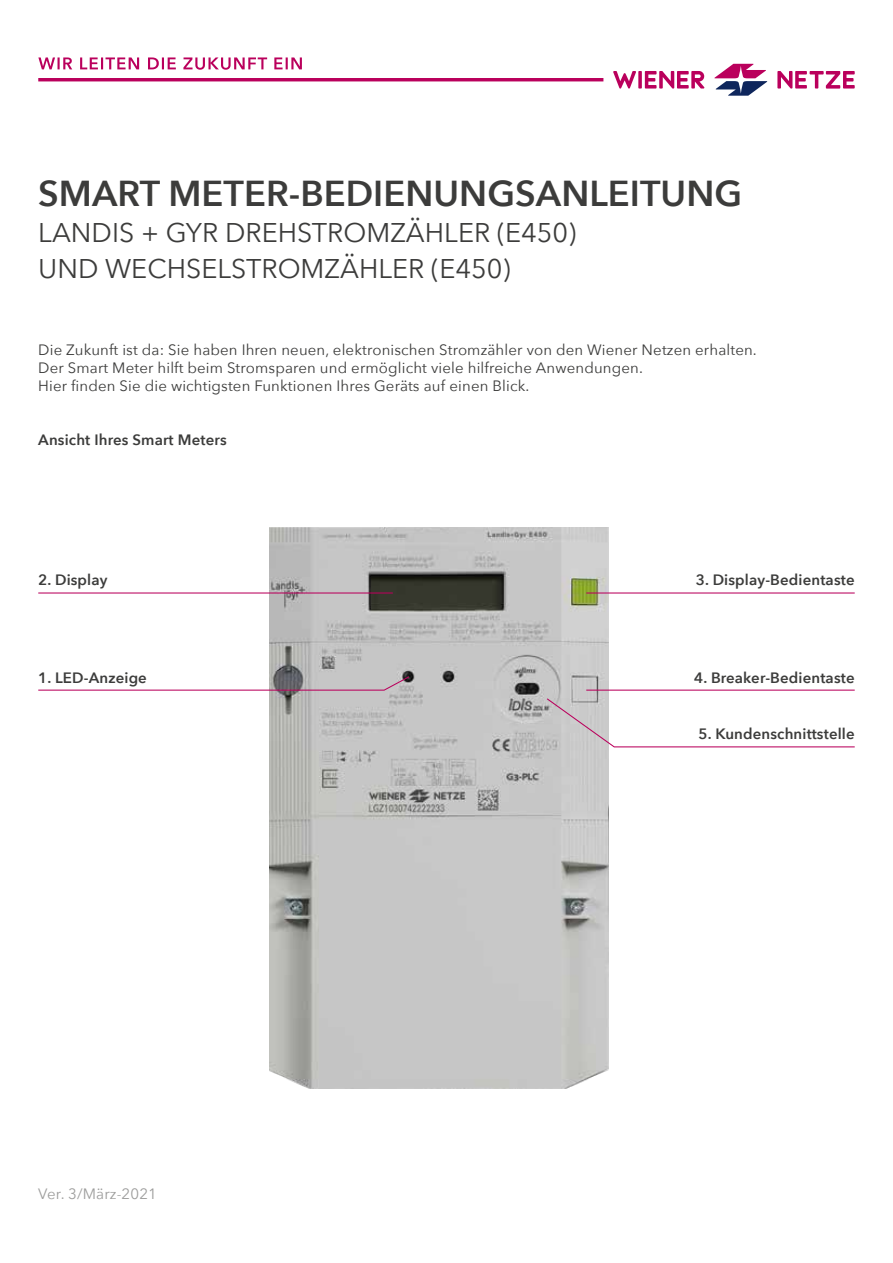
<style>
.page{position:relative;width:893px;height:1263px;background:#fff}
.page>*{position:absolute;margin:0;border:0;box-sizing:border-box;transform-origin:0 0}
.t1{font:600 36px "Avenir Next";color:#3c3c3b}
.t2{font:27px/36px "Avenir Next";color:#3c3c3b}
.t3{font:15px/18px "Avenir Next";letter-spacing:.01em;color:#3c3c3b}
.t4{font:600 15px "Avenir Next";letter-spacing:.01em;color:#3c3c3b}
.t5{font:15px "Avenir Next";letter-spacing:.01em;color:#9d9d9c}
</style>
<div class="page">
<svg style="left:714px;top:64px;width:53px;height:32px"></svg>
<svg style="left:777px;top:71px;width:78px;height:18px"></svg>
<svg style="left:638px;top:71px;width:4px;height:18px"></svg>
<svg style="left:645px;top:71px;width:59px;height:18px"></svg>
<svg style="left:613px;top:71px;width:23px;height:18px"></svg>
<hr style="left:38px;top:78px;width:565px;height:3px;background:#ba005c">
<svg style="left:38px;top:57px;width:264px;height:13px"></svg>
<img style="left:269px;top:527px;width:339px;height:561px">
<svg style="left:38px;top:675px;width:372px;height:16px"></svg>
<hr style="left:586px;top:592px;width:269px;height:1px;background:#ba005c">
<hr style="left:586px;top:690px;width:269px;height:1px;background:#ba005c">
<svg style="left:546px;top:697px;width:309px;height:51px"></svg>
<hr style="left:38px;top:592px;width:355px;height:1px;background:#ba005c">
<h1 class="t1" style="left:38px;top:163px;width:706px">SMART METER-BEDIENUNGSANLEITUNG</h1>
<h2 class="t2" style="left:38px;top:214px;width:540px">LANDIS + GYR DREHSTROMZÄHLER (E450)<br>UND WECHSELSTROMZÄHLER (E450)</h2>
<p class="t3" style="left:38px;top:340px;width:720px">Die Zukunft ist da: Sie haben Ihren neuen, elektronischen Stromzähler von den Wiener Netzen erhalten.<br>Der Smart Meter hilft beim Stromsparen und ermöglicht viele hilfreiche Anwendungen.<br>Hier finden Sie die wichtigsten Funktionen Ihres Geräts auf einen Blick.</p>
<p class="t4" style="left:38px;top:427px;width:190px">Ansicht Ihres Smart Meters</p>
<p class="t4" style="left:38px;top:567px;width:71px">2. Display</p>
<p class="t4" style="left:38px;top:665px;width:110px">1. LED-Anzeige</p>
<p class="t5" style="left:38px;top:1181px;width:120px">Ver. 3/März-2021</p>
<p class="t4" style="left:696px;top:567px;width:160px">3. Display-Bedientaste</p>
<p class="t4" style="left:694px;top:664px;width:162px">4. Breaker-Bedientaste</p>
<p class="t4" style="left:698px;top:721px;width:158px">5. Kundenschnittstelle</p>
</div>
